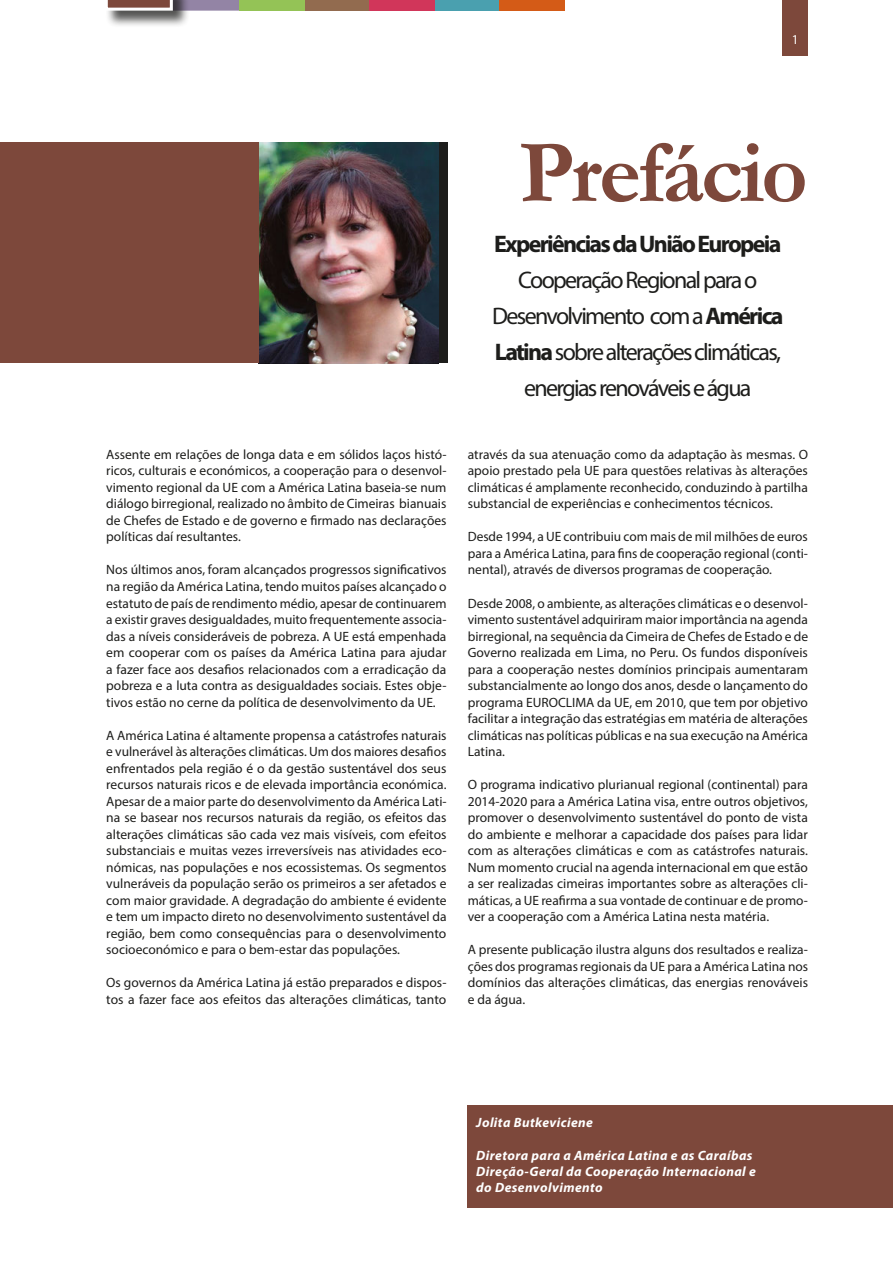
<style>
.page{position:relative;width:893px;height:1263px;background:#fff}
.page>*{position:absolute;margin:0;border:0;box-sizing:border-box;transform-origin:0 0}
.Títulos_de_programa{font:700 90px "Garamond";letter-spacing:-.04em;color:#7d483b}
.Descripción_de_progr{font:24px/36px "Myriad Pro";letter-spacing:-.07em;color:#1d1d1b;text-align:center}
.Descripción_de_progr-2{font:700 24px "Myriad Pro";letter-spacing:-.07em;color:#1d1d1b}
.Texto_volcado{font:13.5px/16.5px "Myriad Pro";color:#1d1d1b;text-align:justify}
.Texto_volcado-2{font:italic 700 13.5px/16.2px "Myriad Pro";letter-spacing:.03em;color:#fff}
.Descripción_de_progr-3{font:13.5px "Myriad Pro";color:#fff}
.s1{font-weight:700}
</style>
<div class="page">
<div style="left:304px;top:0;width:65px;height:11px;background:#926b4f"></div>
<div style="left:434px;top:0;width:65px;height:11px;background:#4aa0af"></div>
<div style="left:499px;top:0;width:65px;height:11px;background:#d45b17"></div>
<div style="left:369px;top:0;width:65px;height:11px;background:#d1365a"></div>
<div style="left:106px;top:0;width:84px;height:28px;background:#1d1d1b;opacity:.75"></div>
<svg style="left:106px;top:0;width:133px;height:11px"></svg>
<div style="left:239px;top:0;width:65px;height:11px;background:#94c356"></div>
<div style="left:468px;top:1106px;width:425px;height:102px;background:#7d483b"></div>
<div style="left:439px;top:142px;width:8px;height:221px;background:#1d1d1b"></div>
<img style="left:258px;top:142px;width:181px;height:221px">
<div style="left:0;top:142px;width:258px;height:221px;background:#7d483b"></div>
<div style="left:782px;top:0;width:26px;height:55px;background:#7d483b"></div>
<p class="Descripción_de_progr-3" style="left:792px;top:31px;width:8px">1</p>
<p class="Texto_volcado" style="left:106px;top:446px;width:342px">Assente em relações de longa data e em sólidos laços histó&shy;ricos, culturais e económicos, a cooperação para o desenvol&shy;vimento regional da UE com a América Latina baseia-se num diálogo birregional, realizado no âmbito de Cimeiras bianuais de Chefes de Estado e de governo e firmado nas declarações políticas daí resultantes.</p>
<p class="Texto_volcado" style="left:106px;top:561px;width:342px">Nos últimos anos, foram alcançados progressos significativos na região da América Latina, tendo muitos países alcançado o estatuto de país de rendimento médio, apesar de continuarem a existir graves desigualdades, muito frequentemente associa&shy;das a níveis consideráveis de pobreza. A UE está empenhada em cooperar com os países da América Latina para ajudar a fazer face aos desafios relacionados com a erradicação da pobreza e a luta contra as desigualdades sociais. Estes obje&shy;tivos estão no cerne da política de desenvolvimento da UE.</p>
<p class="Texto_volcado" style="left:106px;top:726px;width:342px">A América Latina é altamente propensa a catástrofes naturais e vulnerável às alterações climáticas. Um dos maiores desafios enfrentados pela região é o da gestão sustentável dos seus recursos naturais ricos e de elevada importância económica.<br>Apesar de a maior parte do desenvolvimento da América Lati&shy;na se basear nos recursos naturais da região, os efeitos das alterações climáticas são cada vez mais visíveis, com efeitos substanciais e muitas vezes irreversíveis nas atividades eco&shy;nómicas, nas populações e nos ecossistemas. Os segmentos vulneráveis da população serão os primeiros a ser afetados e com maior gravidade. A degradação do ambiente é evidente e tem um impacto direto no desenvolvimento sustentável da região, bem como consequências para o desenvolvimento socioeconómico e para o bem-estar das populações.</p>
<p class="Texto_volcado" style="left:106px;top:974px;width:342px">Os governos da América Latina já estão preparados e dispos&shy;tos a fazer face aos efeitos das alterações climáticas, tanto</p>
<p class="Títulos_de_programa" style="left:519px;top:112px;width:290px">Prefácio</p>
<p class="Descripción_de_progr-2" style="left:494px;top:228px;width:289px">Experiências da União Europeia</p>
<p class="Descripción_de_progr" style="left:492px;top:261px;width:293px">Cooperação Regional para o<br>Desenvolvimento com a <span class="s1">América<br>Latina</span> sobre alterações climáticas,</p>
<p class="Descripción_de_progr" style="left:524px;top:369px;width:229px">energias renováveis e água</p>
<p class="Texto_volcado" style="left:468px;top:446px;width:342px">através da sua atenuação como da adaptação às mesmas. O apoio prestado pela UE para questões relativas às alterações climáticas é amplamente reconhecido, conduzindo à partilha substancial de experiências e conhecimentos técnicos.</p>
<p class="Texto_volcado" style="left:468px;top:528px;width:342px">Desde 1994, a UE contribuiu com mais de mil milhões de euros para a América Latina, para fins de cooperação regional (conti&shy;nental), através de diversos programas de cooperação.</p>
<p class="Texto_volcado" style="left:468px;top:594px;width:342px">Desde 2008, o ambiente, as alterações climáticas e o desenvol&shy;vimento sustentável adquiriram maior importância na agenda birregional, na sequência da Cimeira de Chefes de Estado e de Governo realizada em Lima, no Peru. Os fundos disponíveis para a cooperação nestes domínios principais aumentaram substancialmente ao longo dos anos, desde o lançamento do programa EUROCLIMA da UE, em 2010, que tem por objetivo facilitar a integração das estratégias em matéria de alterações climáticas nas políticas públicas e na sua execução na América Latina.</p>
<p class="Texto_volcado" style="left:468px;top:776px;width:342px">O programa indicativo plurianual regional (continental) para 2014-2020 para a América Latina visa, entre outros objetivos, promover o desenvolvimento sustentável do ponto de vista do ambiente e melhorar a capacidade dos países para lidar com as alterações climáticas e com as catástrofes naturais.<br>Num momento crucial na agenda internacional em que estão a ser realizadas cimeiras importantes sobre as alterações cli&shy;máticas, a UE reafirma a sua vontade de continuar e de promo&shy;ver a cooperação com a América Latina nesta matéria.</p>
<p class="Texto_volcado" style="left:468px;top:941px;width:342px">A presente publicação ilustra alguns dos resultados e realiza&shy;ções dos programas regionais da UE para a América Latina nos domínios das alterações climáticas, das energias renováveis e da água.</p>
<p class="Texto_volcado-2" style="left:476px;top:1114px;width:118px">Jolita Butkeviciene</p>
<p class="Texto_volcado-2" style="left:476px;top:1147px;width:278px">Diretora para a América Latina e as Caraíbas</p>
<p class="Texto_volcado-2" style="left:476px;top:1163px;width:281px">Direção-Geral da Cooperação Internacional e do Desenvolvimento</p>
</div>
